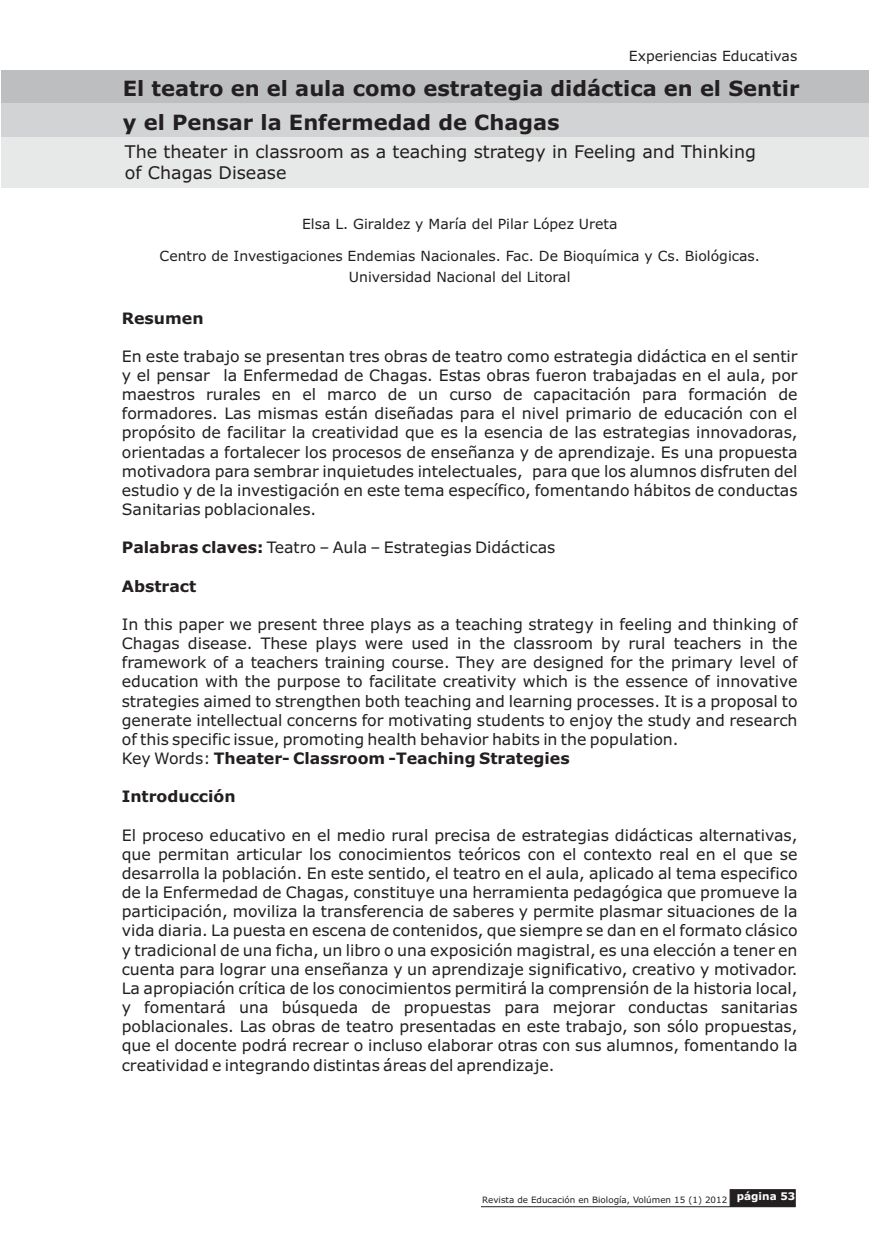
<style>
.page{position:relative;width:869px;height:1241px;background:#fff}
.page>*{position:absolute;margin:0;border:0;box-sizing:border-box;transform-origin:0 0}
.t1{font:700 21px/34.3px "Verdana";color:#231f20}
.t2{font:17.5px/21.3px "Verdana";color:#231f20}
.t3{font:15.75px/19.1px "Verdana";color:#231f20;text-align:justify}
.t4{font:700 15.75px "Verdana";color:#231f20}
.t5{font:14px/21.3px "Verdana";color:#231f20;text-align:center}
.t6{font:8.75px "Verdana";color:#231f20}
.s1{font-weight:700}
</style>
<div class="page">
<div style="left:1px;top:71px;width:867px;height:102px;background:#bcbec0"></div>
<div style="left:1px;top:103px;width:867px;height:70px;background:#d1d3d4"></div>
<div style="left:1px;top:137px;width:867px;height:50px;background:#e7e8e8"></div>
<svg style="left:729px;top:1189px;width:66px;height:17px"></svg>
<hr style="left:480px;top:1206px;width:315px;height:1px;background:#231f20">
<p class="t5" style="left:628px;top:46px;width:170px">Experiencias Educativas</p>
<h1 class="t1" style="left:123px;top:73px;width:677px">El teatro en el aula como estrategia didáctica en el Sentir y el Pensar la Enfermedad de Chagas</h1>
<p class="t2" style="left:125px;top:142px;width:632px">The theater in classroom as a teaching strategy in Feeling and Thinking of Chagas Disease</p>
<p class="t5" style="left:302px;top:214px;width:317px">Elsa L. Giraldez y María del Pilar López Ureta</p>
<p class="t5" style="left:159px;top:246px;width:601px">Centro de Investigaciones Endemias Nacionales. Fac. De Bioquímica y Cs. Biológicas.<br>Universidad Nacional del Litoral</p>
<p class="t4" style="left:122px;top:311px;width:83px">Resumen</p>
<p class="t3" style="left:122px;top:348px;width:677px">En este trabajo se presentan tres obras de teatro como estrategia didáctica en el sentir y el pensar la Enfermedad de Chagas. Estas obras fueron trabajadas en el aula, por maestros rurales en el marco de un curso de capacitación para formación de formadores. Las mismas están diseñadas para el nivel primario de educación con el propósito de facilitar la creatividad que es la esencia de las estrategias innovadoras, orientadas a fortalecer los procesos de enseñanza y de aprendizaje. Es una propuesta motivadora para sembrar inquietudes intelectuales, para que los alumnos disfruten del estudio y de la investigación en este tema específico, fomentando hábitos de conductas Sanitarias poblacionales.</p>
<p class="t3" style="left:122px;top:539px;width:435px"><span class="s1">Palabras claves:</span> Teatro – Aula – Estrategias Didácticas</p>
<p class="t4" style="left:122px;top:579px;width:76px">Abstract</p>
<p class="t3" style="left:122px;top:616px;width:677px;text-align:left">In this paper we present three plays as a teaching strategy in feeling and thinking of Chagas disease. These plays were used in the classroom by rural teachers in the framework of a teachers training course. They are designed for the primary level of education with the purpose to facilitate creativity which is the essence of innovative strategies aimed to strengthen both teaching and learning processes. It is a proposal to generate intellectual concerns for motivating students to enjoy the study and research of this specific issue, promoting health behavior habits in the population.<br>Key Words: <span class="s1">Theater- Classroom -Teaching Strategies</span></p>
<p class="t4" style="left:122px;top:790px;width:115px">Introducción</p>
<p class="t3" style="left:122px;top:826px;width:677px">El proceso educativo en el medio rural precisa de estrategias didácticas alternativas, que permitan articular los conocimientos teóricos con el contexto real en el que se desarrolla la población. En este sentido, el teatro en el aula, aplicado al tema especifico de la Enfermedad de Chagas, constituye una herramienta pedagógica que promueve la participación, moviliza la transferencia de saberes y permite plasmar situaciones de la vida diaria. La puesta en escena de contenidos, que siempre se dan en el formato clásico y tradicional de una ficha, un libro o una exposición magistral, es una elección a tener en cuenta para lograr una enseñanza y un aprendizaje significativo, creativo y motivador.<br>La apropiación crítica de los conocimientos permitirá la comprensión de la historia local, y fomentará una búsqueda de propuestas para mejorar conductas sanitarias poblacionales. Las obras de teatro presentadas en este trabajo, son sólo propuestas, que el docente podrá recrear o incluso elaborar otras con sus alumnos, fomentando la creatividad e integrando distintas áreas del aprendizaje.</p>
<p class="t6" style="left:482px;top:1196px;width:314px">Revista de Educación en Biología, Volúmen 15 (1) 2012 <sup>página</sup> <sup>53</sup></p>
</div>
